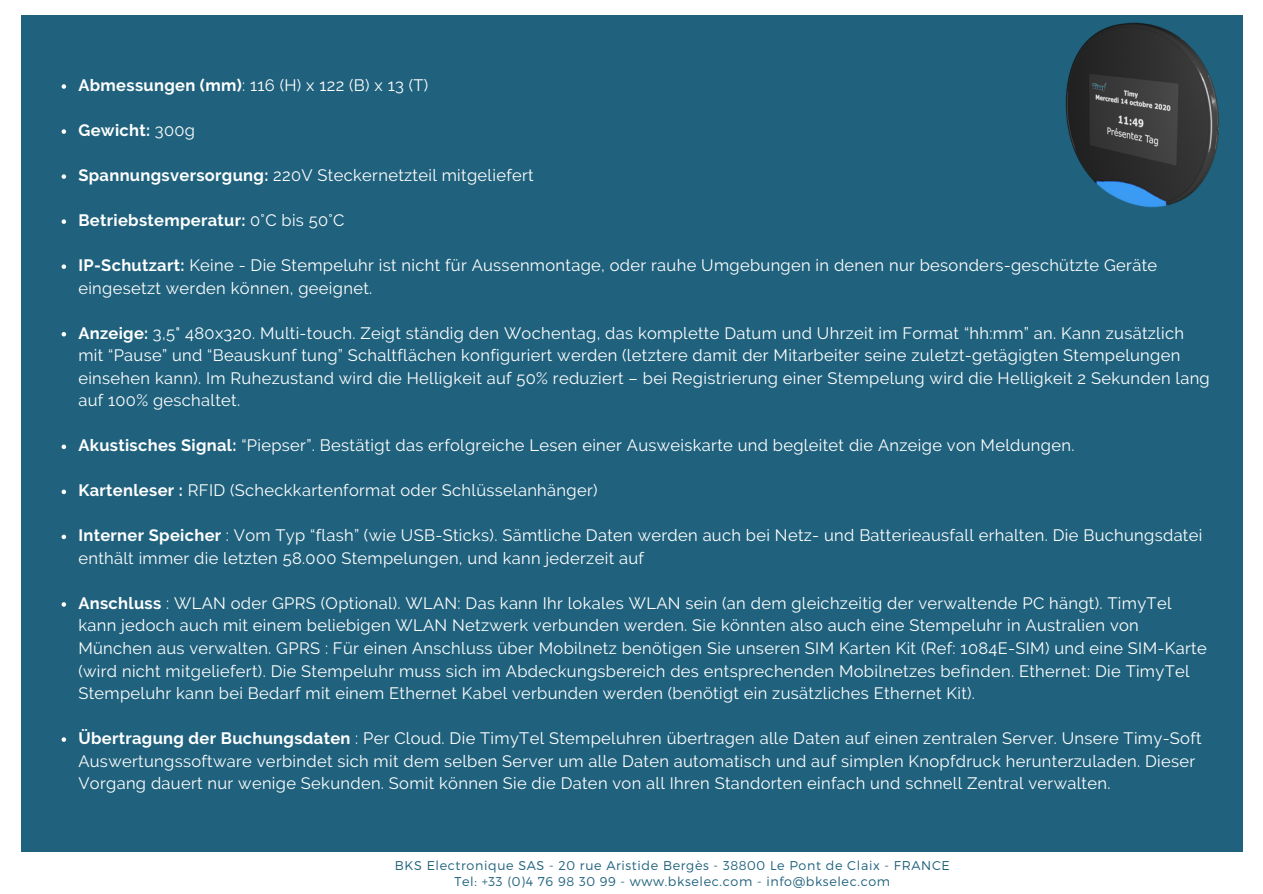
<style>
.page{position:relative;width:1263px;height:894px;background:#fff}
.page>*{position:absolute;margin:0;border:0;box-sizing:border-box;transform-origin:0 0}
.t1{font:16.5px/22.5px "Raleway";letter-spacing:.02em;color:#fff}
.t2{font:700 16.5px "Raleway";letter-spacing:.02em;color:#fff}
.t3{font:300 12.75px "Montserrat";letter-spacing:.05em;color:#20627d}
.s1{font-weight:700}
.s2{font-weight:400}
</style>
<div class="page">
<div style="left:21px;top:15px;width:1221px;height:836px;background:#20627d"></div>
<svg style="left:62px;top:84px;width:4px;height:5px"></svg>
<svg style="left:62px;top:129px;width:4px;height:5px"></svg>
<svg style="left:62px;top:174px;width:4px;height:5px"></svg>
<svg style="left:62px;top:219px;width:4px;height:5px"></svg>
<svg style="left:62px;top:264px;width:4px;height:5px"></svg>
<svg style="left:62px;top:332px;width:4px;height:4px"></svg>
<svg style="left:62px;top:444px;width:4px;height:5px"></svg>
<svg style="left:62px;top:489px;width:4px;height:5px"></svg>
<svg style="left:62px;top:534px;width:4px;height:5px"></svg>
<svg style="left:62px;top:602px;width:4px;height:4px"></svg>
<svg style="left:62px;top:737px;width:4px;height:4px"></svg>
<img style="left:1065px;top:15px;width:178px;height:206px">
<p class="t1" style="left:78px;top:74px;width:351px"><span class="s1">Abmessungen (mm)</span>: 116 (H) x 122 (B) x 13 (T)</p>
<p class="t2" style="left:78px;top:120px;width:118px">Gewicht: <span class="s2">300g</span></p>
<p class="t1" style="left:78px;top:164px;width:457px"><span class="s1">Spannungsversorgung:</span> 220V Steckernetzteil mitgeliefert</p>
<p class="t2" style="left:78px;top:210px;width:268px">Betriebstemperatur: <span class="s2">0°C bis 50°C</span></p>
<p class="t1" style="left:78px;top:254px;width:1080px"><span class="s1">IP-Schutzart:</span> Keine - Die Stempeluhr ist nicht für Aussenmontage, oder rauhe Umgebungen in denen nur besonders-geschützte Geräte eingesetzt werden können, geeignet.</p>
<p class="t1" style="left:78px;top:321px;width:1133px"><span class="s1">Anzeige:</span> 3,5" 480x320. Multi-touch. Zeigt ständig den Wochentag, das komplette Datum und Uhrzeit im Format “hh:mm” an. Kann zusätzlich mit “Pause” und “Beauskunf tung” Schaltflächen konfiguriert werden (letztere damit der Mitarbeiter seine zuletzt-getägigten Stempelungen einsehen kann). Im Ruhezustand wird die Helligkeit auf 50% reduziert – bei Registrierung einer Stempelung wird die Helligkeit 2 Sekunden lang auf 100% geschaltet.</p>
<p class="t1" style="left:78px;top:434px;width:998px"><span class="s1">Akustisches Signal:</span> “Piepser”. Bestätigt das erfolgreiche Lesen einer Ausweiskarte und begleitet die Anzeige von Meldungen.</p>
<p class="t1" style="left:78px;top:479px;width:521px"><span class="s1">Kartenleser :</span> RFID (Scheckkartenformat oder Schlüsselanhänger)</p>
<p class="t1" style="left:78px;top:524px;width:1125px"><span class="s1">Interner Speicher</span> : Vom Typ “flash” (wie USB-Sticks). Sämtliche Daten werden auch bei Netz- und Batterieausfall erhalten. Die Buchungsdatei enthält immer die letzten 58.000 Stempelungen, und kann jederzeit auf</p>
<p class="t1" style="left:78px;top:591px;width:1130px"><span class="s1">Anschluss</span> : WLAN oder GPRS (Optional). WLAN: Das kann Ihr lokales WLAN sein (an dem gleichzeitig der verwaltende PC hängt). TimyTel kann jedoch auch mit einem beliebigen WLAN Netzwerk verbunden werden. Sie könnten also auch eine Stempeluhr in Australien von München aus verwalten. GPRS : Für einen Anschluss über Mobilnetz benötigen Sie unseren SIM Karten Kit (Ref: 1084E-SIM) und eine SIM-Karte (wird nicht mitgeliefert). Die Stempeluhr muss sich im Abdeckungsbereich des entsprechenden Mobilnetzes befinden. Ethernet: Die TimyTel Stempeluhr kann bei Bedarf mit einem Ethernet Kabel verbunden werden (benötigt ein zusätzliches Ethernet Kit).</p>
<p class="t1" style="left:78px;top:726px;width:1125px"><span class="s1">Übertragung der Buchungsdaten</span> : Per Cloud. Die TimyTel Stempeluhren übertragen alle Daten auf einen zentralen Server. Unsere Timy-Soft<br>Auswertungssoftware verbindet sich mit dem selben Server um alle Daten automatisch und auf simplen Knopfdruck herunterzuladen. Dieser<br>Vorgang dauert nur wenige Sekunden. Somit können Sie die Daten von all Ihren Standorten einfach und schnell Zentral verwalten.</p>
<p class="t3" style="left:395px;top:856px;width:556px">BKS Electronique SAS - 20 rue Aristide Bergès - 38800 Le Pont de Claix - FRANCE</p>
<p class="t3" style="left:454px;top:872px;width:437px">Tel: +33 (0)4 76 98 30 99 - www.bkselec.com - info@bkselec.com</p>
</div>
